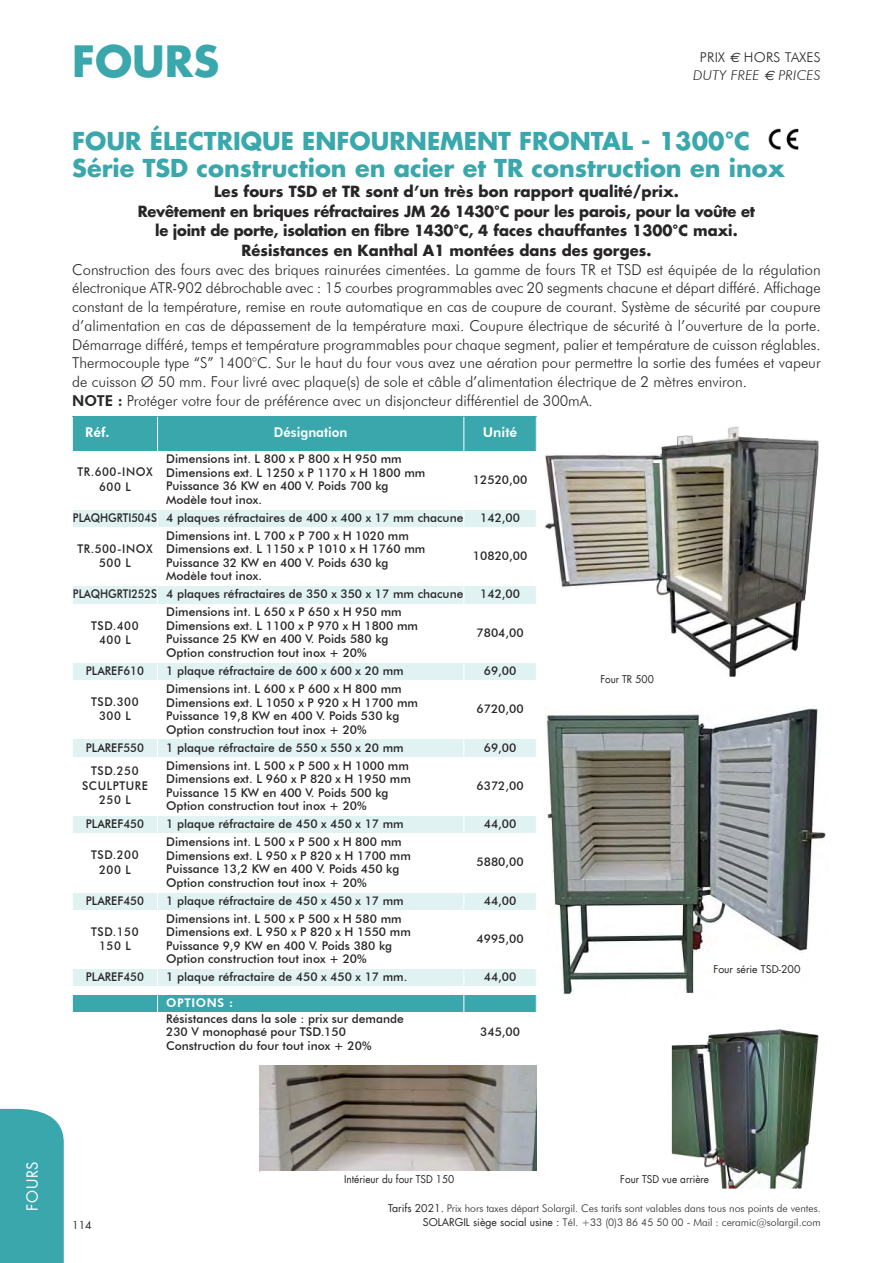
<style>
.page{position:relative;width:893px;height:1263px;background:#fff}
.page>*{position:absolute;margin:0;border:0;box-sizing:border-box;transform-origin:0 0}
.t1{font:700 42px "Futura Std";color:#39a7ab}
.t2{font:700 24px/27px "Futura Std";color:#39a7ab}
.t3{font:300 15px/18.8px "Futura BT";color:#272526}
.t4{font:700 15px/19.5px "Futura Std";color:#272526;text-align:center}
.t5{font:15px "Futura LT";letter-spacing:.04em;color:#fff}
.t6{font:italic 300 13.5px/18px "Futura BT";letter-spacing:.02em;color:#272526;text-align:center}
.t7{font:800 13.5px "Futura BT";color:#fff;scale:.95 1}
.t8{font:800 13.5px "Futura BT";color:#fff}
.t9{font:500 12px/13.5px "Futura BT";color:#272526}
.t10{font:500 12px "Futura BT";color:#272526;scale:.9 1}
.t11{font:500 12px/14.4px "Futura BT";letter-spacing:.05em;color:#272526;text-align:center;scale:.95 1}
.t12{font:500 12px "Futura BT";color:#272526;scale:.95 1}
.t13{font:800 12px "Futura BT";letter-spacing:.05em;color:#fff}
.t14{font:300 10.5px "Futura BT";color:#272526}
.t15{font:10.5px "Futura LT";color:#272526;scale:.95 1}
.t16{font:10.5px "Futura LT";color:#272526}
.s1{font-style:normal}
.s2{font-family:"Euro Sans";font-weight:400}
.s3{font-weight:800}
.s4{font-family:"Futura LT";font-weight:400}
</style>
<div class="page">
<div style="left:0;top:1109px;width:64px;height:154px;background:#39a7ab"></div>
<div style="left:72px;top:417px;width:85px;height:34px;background:#39a7ab"></div>
<div style="left:158px;top:417px;width:306px;height:34px;background:#39a7ab"></div>
<div style="left:464px;top:417px;width:72px;height:34px;background:#39a7ab"></div>
<div style="left:72px;top:510px;width:85px;height:17px;background:#e1f2f2"></div>
<div style="left:158px;top:510px;width:306px;height:17px;background:#e1f2f2"></div>
<div style="left:464px;top:510px;width:72px;height:17px;background:#e1f2f2"></div>
<div style="left:72px;top:587px;width:85px;height:17px;background:#e1f2f2"></div>
<div style="left:158px;top:587px;width:306px;height:17px;background:#e1f2f2"></div>
<div style="left:464px;top:587px;width:72px;height:17px;background:#e1f2f2"></div>
<div style="left:72px;top:663px;width:85px;height:17px;background:#e1f2f2"></div>
<div style="left:158px;top:663px;width:306px;height:17px;background:#e1f2f2"></div>
<div style="left:464px;top:663px;width:72px;height:17px;background:#e1f2f2"></div>
<div style="left:72px;top:740px;width:85px;height:17px;background:#e1f2f2"></div>
<div style="left:158px;top:740px;width:306px;height:17px;background:#e1f2f2"></div>
<div style="left:464px;top:740px;width:72px;height:17px;background:#e1f2f2"></div>
<div style="left:72px;top:816px;width:85px;height:17px;background:#e1f2f2"></div>
<div style="left:158px;top:816px;width:306px;height:17px;background:#e1f2f2"></div>
<div style="left:464px;top:816px;width:72px;height:17px;background:#e1f2f2"></div>
<div style="left:72px;top:893px;width:85px;height:17px;background:#e1f2f2"></div>
<div style="left:158px;top:893px;width:306px;height:17px;background:#e1f2f2"></div>
<div style="left:464px;top:893px;width:72px;height:17px;background:#e1f2f2"></div>
<div style="left:72px;top:969px;width:85px;height:17px;background:#e1f2f2"></div>
<div style="left:158px;top:969px;width:306px;height:17px;background:#e1f2f2"></div>
<div style="left:464px;top:969px;width:72px;height:17px;background:#e1f2f2"></div>
<div style="left:72px;top:995px;width:85px;height:17px;background:#39a7ab"></div>
<div style="left:158px;top:995px;width:306px;height:17px;background:#39a7ab"></div>
<div style="left:464px;top:995px;width:72px;height:17px;background:#39a7ab"></div>
<hr style="left:72px;top:417px;width:1px;height:637px;background:#fff">
<hr style="left:464px;top:417px;width:1px;height:637px;background:#fff">
<img style="left:545px;top:426px;width:273px;height:251px">
<div style="left:544px;top:672px;width:164px;height:17px;background:#fff"></div>
<img style="left:260px;top:1065px;width:276px;height:106px">
<img style="left:545px;top:708px;width:281px;height:287px">
<img style="left:672px;top:1029px;width:147px;height:159px">
<img style="left:768px;top:128px;width:31px;height:22px">
<h1 class="t1" style="left:72px;top:42px;width:149px">FOURS</h1>
<p class="t6" style="left:693px;top:48px;width:129px"><span class="s1">PRIX</span> <span class="s2">€</span> <span class="s1">HORS TAXES<br></span>DUTY FREE <span class="s2">€</span> PRICES</p>
<h2 class="t2" style="left:72px;top:129px;width:714px">FOUR ÉLECTRIQUE ENFOURNEMENT FRONTAL - 1300°C<br>Série TSD construction en acier et TR construction en inox</h2>
<p class="t4" style="left:138px;top:183px;width:619px">Les fours TSD et TR sont d’un très bon rapport qualité/prix.<br>Revêtement en briques réfractaires JM 26 1430°C pour les parois, pour la voûte et le joint de porte, isolation en fibre 1430°C, 4 faces chauffantes 1300°C maxi.<br>Résistances en Kanthal A1 montées dans des gorges.</p>
<p class="t3" style="left:72px;top:260px;width:750px">Construction des fours avec des briques rainurées cimentées. La gamme de fours TR et TSD est équipée de la régulation électronique ATR-902 débrochable avec : 15 courbes programmables avec 20 segments chacune et départ différé. Affichage constant de la température, remise en route automatique en cas de coupure de courant. Système de sécurité par coupure d’alimentation en cas de dépassement de la température maxi. Coupure électrique de sécurité à l’ouverture de la porte.<br>Démarrage différé, temps et température programmables pour chaque segment, palier et température de cuisson réglables.<br>Thermocouple type “S” 1400°C. Sur le haut du four vous avez une aération pour permettre la sortie des fumées et vapeur de cuisson Ø 50 mm. Four livré avec plaque(s) de sole et câble d’alimentation électrique de 2 mètres environ.<br><span class="s3">NOTE :</span> Protéger votre four de préférence avec un disjoncteur différentiel de 300mA.</p>
<p class="t8" style="left:85px;top:424px;width:26px">Réf.</p>
<p class="t7" style="left:274px;top:424px;width:79px">Désignation</p>
<p class="t8" style="left:483px;top:424px;width:36px">Unité</p>
<p class="t11" style="left:77px;top:465px;width:81px">TR.600-INOX<br>600 L</p>
<p class="t9" style="left:166px;top:452px;width:261px">Dimensions int. L 800 x P 800 x H 950 mm<br>Dimensions ext. L 1250 x P 1170 x H 1800 mm<br>Puissance 36 KW en 400 V. Poids 700 kg<br>Modèle tout inox.</p>
<p class="t9" style="left:473px;top:472px;width:56px">12520,00</p>
<p class="t10" style="left:73px;top:510px;width:435px">PLAQHGRTI504S 4 plaques réfractaires de 400 x 400 x 17 mm chacune</p>
<p class="t9" style="left:480px;top:511px;width:41px">142,00</p>
<p class="t11" style="left:77px;top:541px;width:81px">TR.500-INOX<br>500 L</p>
<p class="t9" style="left:166px;top:529px;width:261px">Dimensions int. L 700 x P 700 x H 1020 mm<br>Dimensions ext. L 1150 x P 1010 x H 1760 mm<br>Puissance 32 KW en 400 V. Poids 630 kg<br>Modèle tout inox.</p>
<p class="t9" style="left:473px;top:549px;width:56px">10820,00</p>
<p class="t10" style="left:73px;top:587px;width:435px">PLAQHGRTI252S 4 plaques réfractaires de 350 x 350 x 17 mm chacune</p>
<p class="t9" style="left:480px;top:587px;width:41px">142,00</p>
<p class="t11" style="left:91px;top:618px;width:51px">TSD.400<br>400 L</p>
<p class="t9" style="left:166px;top:605px;width:253px">Dimensions int. L 650 x P 650 x H 950 mm Dimensions ext. L 1100 x P 970 x H 1800 mm Puissance 25 KW en 400 V. Poids 580 kg Option construction tout inox + 20%</p>
<p class="t9" style="left:477px;top:626px;width:49px">7804,00</p>
<p class="t12" style="left:86px;top:663px;width:63px">PLAREF610</p>
<p class="t9" style="left:166px;top:664px;width:239px">1 plaque réfractaire de 600 x 600 x 20 mm</p>
<p class="t9" style="left:484px;top:664px;width:34px">69,00</p>
<p class="t11" style="left:91px;top:694px;width:51px">TSD.300<br>300 L</p>
<p class="t9" style="left:166px;top:682px;width:253px">Dimensions int. L 600 x P 600 x H 800 mm Dimensions ext. L 1050 x P 920 x H 1700 mm Puissance 19,8 KW en 400 V. Poids 530 kg Option construction tout inox + 20%</p>
<p class="t9" style="left:477px;top:702px;width:49px">6720,00</p>
<p class="t12" style="left:86px;top:740px;width:63px">PLAREF550</p>
<p class="t9" style="left:166px;top:740px;width:239px">1 plaque réfractaire de 550 x 550 x 20 mm</p>
<p class="t9" style="left:484px;top:740px;width:34px">69,00</p>
<p class="t11" style="left:82px;top:764px;width:71px">TSD.250<br>SCULPTURE<br>250 L</p>
<p class="t9" style="left:166px;top:758px;width:246px">Dimensions int. L 500 x P 500 x H 1000 mm Dimensions ext. L 960 x P 820 x H 1950 mm Puissance 15 KW en 400 V. Poids 500 kg Option construction tout inox + 20%</p>
<p class="t9" style="left:477px;top:779px;width:49px">6372,00</p>
<p class="t12" style="left:86px;top:816px;width:63px">PLAREF450</p>
<p class="t9" style="left:166px;top:817px;width:239px">1 plaque réfractaire de 450 x 450 x 17 mm</p>
<p class="t9" style="left:484px;top:817px;width:34px">44,00</p>
<p class="t11" style="left:91px;top:848px;width:51px">TSD.200<br>200 L</p>
<p class="t9" style="left:166px;top:835px;width:246px">Dimensions int. L 500 x P 500 x H 800 mm Dimensions ext. L 950 x P 820 x H 1700 mm Puissance 13,2 KW en 400 V. Poids 450 kg Option construction tout inox + 20%</p>
<p class="t9" style="left:477px;top:855px;width:49px">5880,00</p>
<p class="t12" style="left:86px;top:893px;width:63px">PLAREF450</p>
<p class="t9" style="left:166px;top:893px;width:239px">1 plaque réfractaire de 450 x 450 x 17 mm</p>
<p class="t9" style="left:484px;top:893px;width:34px">44,00</p>
<p class="t11" style="left:91px;top:924px;width:51px">TSD.150<br>150 L</p>
<p class="t9" style="left:166px;top:911px;width:246px">Dimensions int. L 500 x P 500 x H 580 mm Dimensions ext. L 950 x P 820 x H 1550 mm Puissance 9,9 KW en 400 V. Poids 380 kg Option construction tout inox + 20%</p>
<p class="t9" style="left:477px;top:932px;width:49px">4995,00</p>
<p class="t12" style="left:86px;top:970px;width:63px">PLAREF450</p>
<p class="t9" style="left:166px;top:970px;width:243px">1 plaque réfractaire de 450 x 450 x 17 mm.</p>
<p class="t9" style="left:484px;top:970px;width:34px">44,00</p>
<p class="t13" style="left:166px;top:995px;width:68px">OPTIONS :</p>
<p class="t9" style="left:166px;top:1012px;width:239px">Résistances dans la sole : prix sur demande<br>230 V monophasé pour TSD.150<br>Construction du four tout inox + 20%</p>
<p class="t9" style="left:480px;top:1025px;width:41px">345,00</p>
<p class="t15" style="left:600px;top:673px;width:58px">Four TR 500</p>
<p class="t16" style="left:713px;top:962px;width:89px">Four série TSD-200</p>
<p class="t5" style="left:26px;top:1210px;width:51px;rotate:-90deg">FOURS</p>
<p class="t15" style="left:344px;top:1172px;width:118px">Intérieur du four TSD 150</p>
<p class="t15" style="left:620px;top:1172px;width:95px">Four TSD vue arrière</p>
<p class="t14" style="left:388px;top:1202px;width:434px"><span class="s4">Tarifs 2021.</span> Prix hors taxes départ Solargil. Ces tarifs sont valables dans tous nos points de ventes.</p>
<p class="t16" style="left:72px;top:1218px;width:21px">114</p>
<p class="t14" style="left:423px;top:1216px;width:399px"><span class="s4">SOLARGIL siège social usine :</span> Tél. +33 (0)3 86 45 50 00 - Mail : ceramic@solargil.com</p>
</div>
